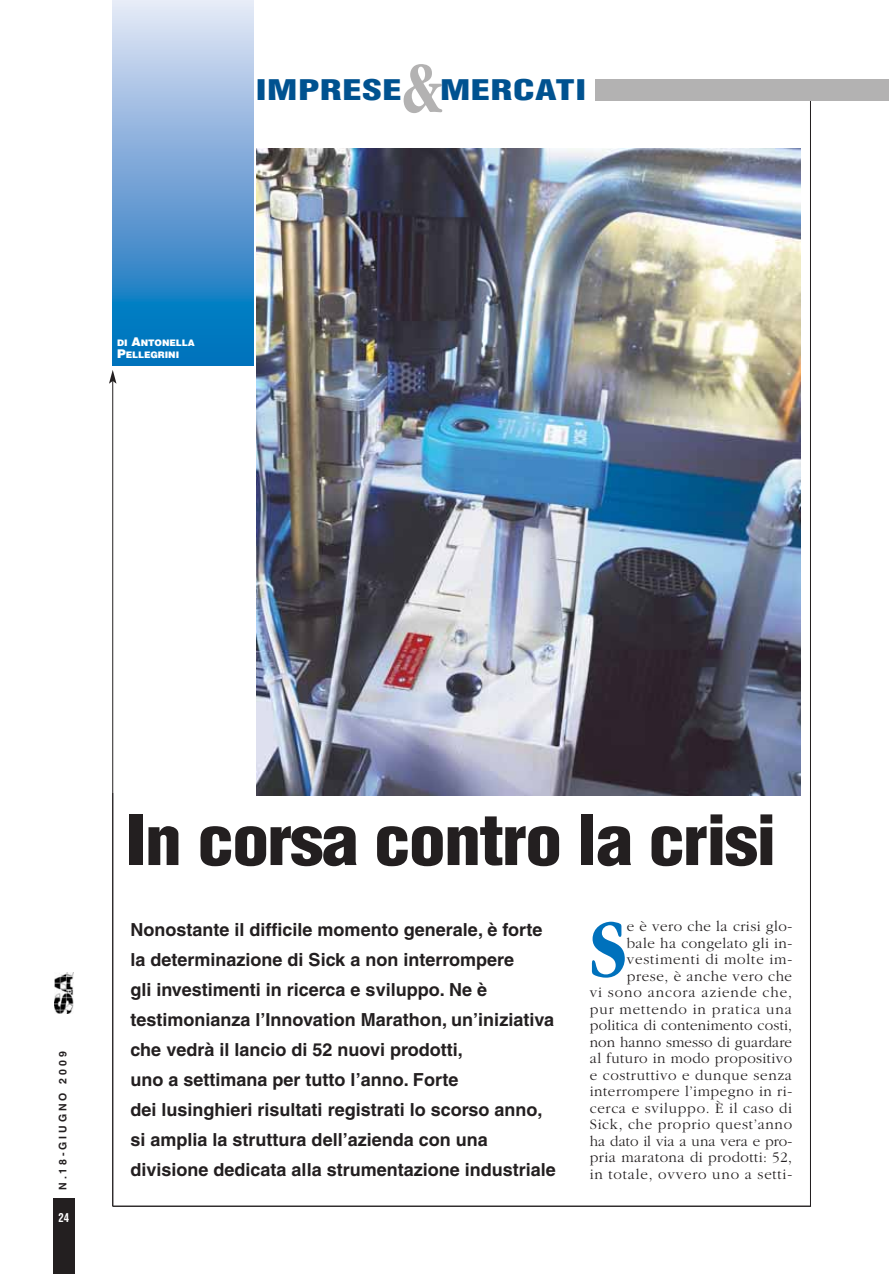
<style>
.page{position:relative;width:889px;height:1277px;background:#fff}
.page>*{position:absolute;margin:0;border:0;box-sizing:border-box;transform-origin:0 0}
.t1{font:700 85.65px "Garamond LT";color:#0071bc;scale:.83 1}
.t2{font:700 75px "Garamond LT";color:#b3b2b2;scale:.7 1}
.t3{font:900 condensed 67.5px "Helvetica LT";letter-spacing:-.025em;color:#231f20;scale:1.1 1}
.t4{font:900 condensed 27.75px "Helvetica LT";letter-spacing:.015em;color:#005290;scale:1.4 1}
.t5{font:700 18px/30px "Helvetica LT";color:#231f20}
.t6{font:300 15px/16.5px "Garamond LT";letter-spacing:.035em;color:#231f20;text-align:right}
.t7{font:900 12px "Helvetica LT";color:#fff}
.t8{font:700 condensed 12px "Helvetica LT";color:#fff;scale:.9 1}
.t9{font:700 10.5px "Helvetica LT";letter-spacing:.28em;color:#231f20}
.t10{font:900 9px/12px "Helvetica LT";letter-spacing:-.01em;color:#fff}
.s1{font-size:12px}
</style>
<div class="page">
<img style="left:257px;top:149px;width:543px;height:647px">
<hr style="left:810px;top:92px;width:1px;height:1114px;background:#231f20">
<hr style="left:112px;top:381px;width:1px;height:825px;background:#231f20">
<svg style="left:109px;top:370px;width:7px;height:14px"></svg>
<div style="left:595px;top:79px;width:293px;height:22px;background:#b3b2b2"></div>
<div style="left:53px;top:1198px;width:21px;height:75px;background:#231f20"></div>
<img style="left:54px;top:973px;width:20px;height:40px">
<hr style="left:113px;top:1206px;width:698px;height:1px;background:#231f20">
<svg style="left:113px;top:0;width:140px;height:365px;background:#6ea6d7"></svg>
<h2 class="t2" style="left:402px;top:48px;width:59px">&amp;</h2>
<h3 class="t4" style="left:256px;top:77px;width:106px">IMPRESE</h3>
<h3 class="t4" style="left:440px;top:77px;width:106px">MERCATI</h3>
<p class="t10" style="left:117px;top:338px;width:79px">DI <span class="s1">A</span>NTONELLA<br><span class="s1">P</span>ELLEGRINI</p>
<p class="t7" style="left:117px;top:350px;width:23px">JN,</p>
<p class="t9" style="left:59px;top:1190px;width:140px;rotate:-90deg">N.18-GIUGNO 2009</p>
<p class="t8" style="left:58px;top:1211px;width:13px">24</p>
<h3 class="t3" style="left:126px;top:809px;width:593px">In corsa contro la crisi</h3>
<p class="t5" style="left:130px;top:916px;width:427px">Nonostante il difficile momento generale, è forte la determinazione di Sick a non interrompere<br>gli investimenti in ricerca e sviluppo. Ne è testimonianza l’Innovation Marathon, un’iniziativa che vedrà il lancio di 52 nuovi prodotti,<br>uno a settimana per tutto l’anno. Forte<br>dei lusinghieri risultati registrati lo scorso anno, si amplia la struttura dell’azienda con una divisione dedicata alla strumentazione industriale</p>
<p class="t6" style="left:589px;top:919px;width:204px">e è vero che la crisi glo-<br>bale ha congelato gli in&shy;vestimenti di molte im&shy;prese, è anche vero che<br>vi sono ancora aziende che, pur mettendo in pratica una politica di contenimento costi, non hanno smesso di guardare al futuro in modo propositivo e costruttivo e dunque senza interrompere l’impegno in ri&shy;cerca e sviluppo. È il caso di<br>Sick, che proprio quest’anno ha dato il via a una vera e pro&shy;pria maratona di prodotti: 52, in totale, ovvero uno a setti-</p>
<h1 class="t1" style="left:589px;top:903px;width:46px">S</h1>
</div>
